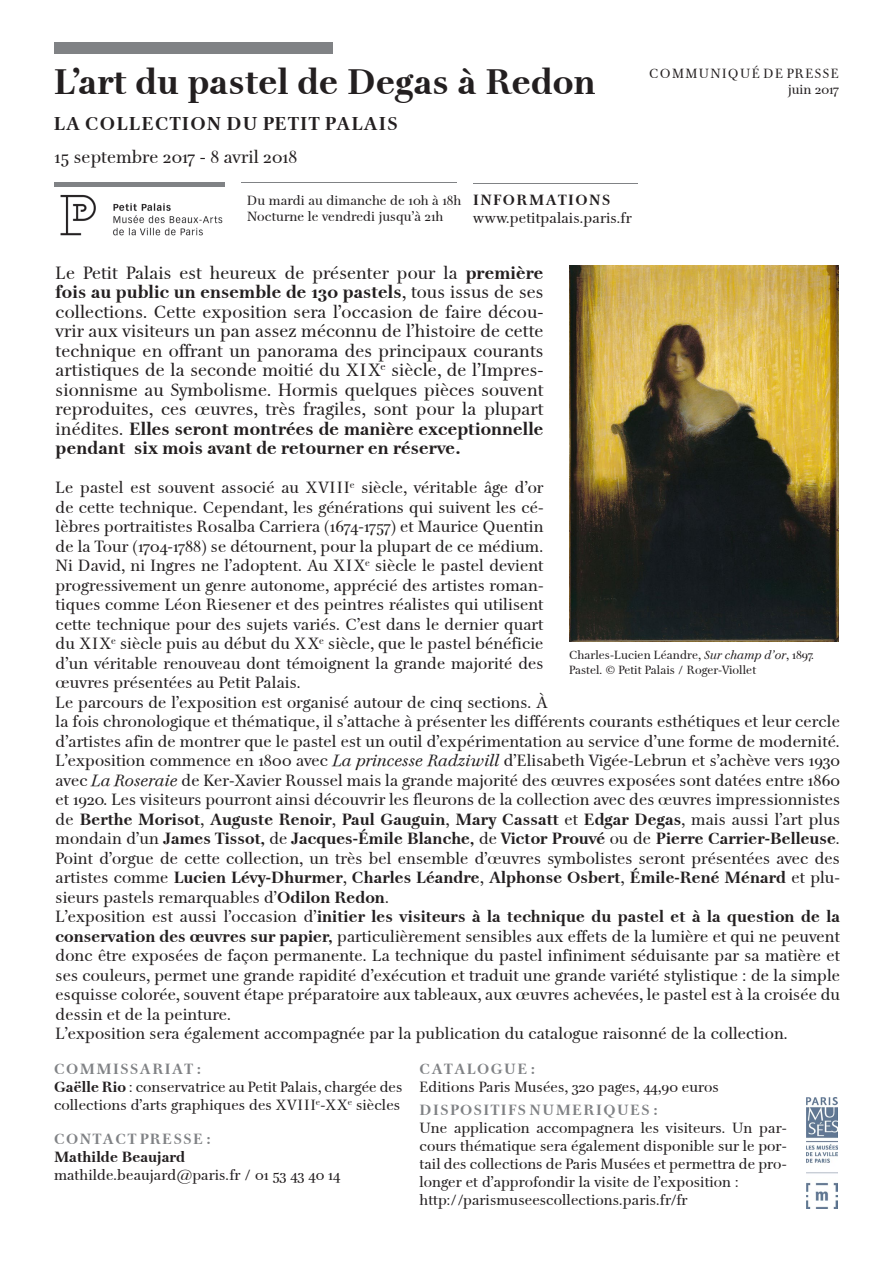
<style>
.page{position:relative;width:893px;height:1263px;background:#fff}
.page>*{position:absolute;margin:0;border:0;box-sizing:border-box;transform-origin:0 0}
.t1{font:700 36px "Petit Palais";color:#231f20}
.t2{font:700 18.9px "Petit Palais";letter-spacing:.065em;color:#231f20}
.t3{font:18px/19.5px "Petit Palais Normal";color:#231f20;text-align:justify}
.t4{font:16.5px/19.5px "Petit Palais Normal";color:#231f20;text-align:justify}
.t5{font:15px/18px "Petit Palais Normal";color:#231f20}
.t6{font:700 15px "Petit Palais";letter-spacing:.1em;color:#808285}
.t7{font:700 15px "Petit Palais";color:#231f20}
.t8{font:700 15px "Petit Palais";letter-spacing:.1em;color:#231f20}
.t9{font:13.5px "Petit Palais Normal";color:#231f20}
.t10{font:13.5px "Petit Palais Normal";letter-spacing:.1em;color:#231f20}
.t11{font:12px "Petit Palais Normal";color:#231f20}
.s1{font-family:"Petit Palais";font-weight:700}
.s2{font-family:"Petit Palais";font-style:italic}
</style>
<div class="page">
<div style="left:54px;top:43px;width:279px;height:11px;background:#808285"></div>
<img style="left:55px;top:186px;width:170px;height:50px">
<img style="left:807px;top:1097px;width:31px;height:112px">
<hr style="left:55px;top:182px;width:170px;height:4px;background:#808285">
<img style="left:569px;top:266px;width:269px;height:376px">
<p class="t1" style="left:54px;top:60px;width:543px">L’art du pastel de Degas à Redon</p>
<p class="t10" style="left:649px;top:66px;width:191px">COMMUNIQUÉ DE PRESSE</p>
<p class="t9" style="left:788px;top:82px;width:52px">juin 2017</p>
<p class="t2" style="left:54px;top:112px;width:345px">LA COLLECTION DU PETIT PALAIS</p>
<p class="t3" style="left:55px;top:147px;width:244px">15 septembre 2017 - 8 avril 2018</p>
<p class="t9" style="left:247px;top:192px;width:216px">Du mardi au dimanche de 10h à 18h</p>
<p class="t9" style="left:247px;top:209px;width:198px">Nocturne le vendredi jusqu’à 21h</p>
<p class="t8" style="left:473px;top:191px;width:139px">INFORMATIONS</p>
<p class="t5" style="left:473px;top:209px;width:160px">www.petitpalais.paris.fr</p>
<p class="t3" style="left:56px;top:263px;width:489px">Le Petit Palais est heureux de présenter pour la <span class="s1">première fois au public un ensemble de 130 pastels</span>, tous issus de ses collections. Cette exposition sera l’occasion de faire décou&shy;vrir aux visiteurs un pan assez méconnu de l’histoire de cette technique en offrant un panorama des principaux courants artistiques de la seconde moitié du XIX<sup>e</sup> siècle, de l’Impres&shy;sionnisme au Symbolisme. Hormis quelques pièces souvent reproduites, ces œuvres, très fragiles, sont pour la plupart inédites. <span class="s1">Elles seront montrées de manière exceptionnelle pendant six mois avant de retourner en réserve.</span></p>
<p class="t4" style="left:56px;top:478px;width:489px">Le pastel est souvent associé au XVIII<sup>e</sup> siècle, véritable âge d’or de cette technique. Cependant, les générations qui suivent les cé&shy;lèbres portraitistes Rosalba Carriera (1674-1757) et Maurice Quentin de la Tour (1704-1788) se détournent, pour la plupart de ce médium.<br>Ni David, ni Ingres ne l’adoptent. Au XIX<sup>e</sup> siècle le pastel devient progressivement un genre autonome, apprécié des artistes roman&shy;tiques comme Léon Riesener et des peintres réalistes qui utilisent cette technique pour des sujets variés. C’est dans le dernier quart du XIX<sup>e</sup> siècle puis au début du XX<sup>e</sup> siècle, que le pastel bénéficie d’un véritable renouveau dont témoignent la grande majorité des œuvres présentées au Petit Palais.</p>
<p class="t4" style="left:56px;top:693px;width:786px;text-align:left">Le parcours de l’exposition est organisé autour de cinq sections. À<br>la fois chronologique et thématique, il s’attache à présenter les différents courants esthétiques et leur cercle d’artistes afin de montrer que le pastel est un outil d’expérimentation au service d’une forme de modernité.<br>L’exposition commence en 1800 avec <span class="s2">La princesse Radziwill</span> d’Elisabeth Vigée-Lebrun et s’achève vers 1930 avec <span class="s2">La Roseraie</span> de Ker-Xavier Roussel mais la grande majorité des œuvres exposées sont datées entre 1860 et 1920. Les visiteurs pourront ainsi découvrir les fleurons de la collection avec des œuvres impressionnistes de <span class="s1">Berthe Morisot</span>, <span class="s1">Auguste Renoir</span>, <span class="s1">Paul Gauguin</span>, <span class="s1">Mary Cassatt</span> et <span class="s1">Edgar Degas</span>, mais aussi l’art plus mondain d’un <span class="s1">James Tissot,</span> de <span class="s1">Jacques-Émile Blanche,</span> de <span class="s1">Victor Prouvé</span> ou de <span class="s1">Pierre Carrier-Belleuse</span>.<br>Point d’orgue de cette collection, un très bel ensemble d’œuvres symbolistes seront présentées avec des artistes comme <span class="s1">Lucien Lévy-Dhurmer</span>, <span class="s1">Charles Léandre</span>, <span class="s1">Alphonse Osbert</span>, <span class="s1">Émile-René Ménard</span> et plu&shy;sieurs pastels remarquables d’<span class="s1">Odilon Redon</span>.</p>
<p class="t4" style="left:56px;top:907px;width:786px">L’exposition est aussi l’occasion d’<span class="s1">initier les visiteurs à la technique du pastel et à la question de la conservation des œuvres sur papier,</span> particulièrement sensibles aux effets de la lumière et qui ne peuvent donc être exposées de façon permanente. La technique du pastel infiniment séduisante par sa matière et ses couleurs, permet une grande rapidité d’exécution et traduit une grande variété stylistique : de la simple esquisse colorée, souvent étape préparatoire aux tableaux, aux œuvres achevées, le pastel est à la croisée du dessin et de la peinture.</p>
<p class="t4" style="left:56px;top:1024px;width:734px">L’exposition sera également accompagnée par la publication du catalogue raisonné de la collection.</p>
<p class="t6" style="left:54px;top:1060px;width:149px">COMMISSARIAT :</p>
<p class="t5" style="left:54px;top:1078px;width:350px"><span class="s1">Gaëlle Rio</span> : conservatrice au Petit Palais, chargée des collections d’arts graphiques des XVIII<sup>e</sup>-XX<sup>e</sup> siècles</p>
<p class="t6" style="left:54px;top:1129px;width:158px">CONTACT PRESSE :</p>
<p class="t7" style="left:54px;top:1147px;width:133px">Mathilde Beaujard</p>
<p class="t5" style="left:54px;top:1166px;width:288px">mathilde.beaujard@paris.fr / 01 53 43 40 14</p>
<p class="t11" style="left:569px;top:648px;width:247px">Charles-Lucien Léandre, <span class="s2">Sur champ d’or</span>, 1897.</p>
<p class="t11" style="left:569px;top:663px;width:189px">Pastel. © Petit Palais / Roger-Viollet</p>
<p class="t6" style="left:420px;top:1060px;width:117px">CATALOGUE :</p>
<p class="t5" style="left:420px;top:1078px;width:301px">Editions Paris Musées, 320 pages, 44,90 euros</p>
<p class="t6" style="left:420px;top:1101px;width:240px">DISPOSITIFS NUMERIQUES :</p>
<p class="t5" style="left:420px;top:1119px;width:369px;text-align:justify">Une application accompagnera les visiteurs. Un par&shy;cours thématique sera également disponible sur le por&shy;tail des collections de Paris Musées et permettra de pro&shy;longer et d’approfondir la visite de l’exposition :</p>
<p class="t5" style="left:420px;top:1191px;width:270px">http://parismuseescollections.paris.fr/fr</p>
</div>
